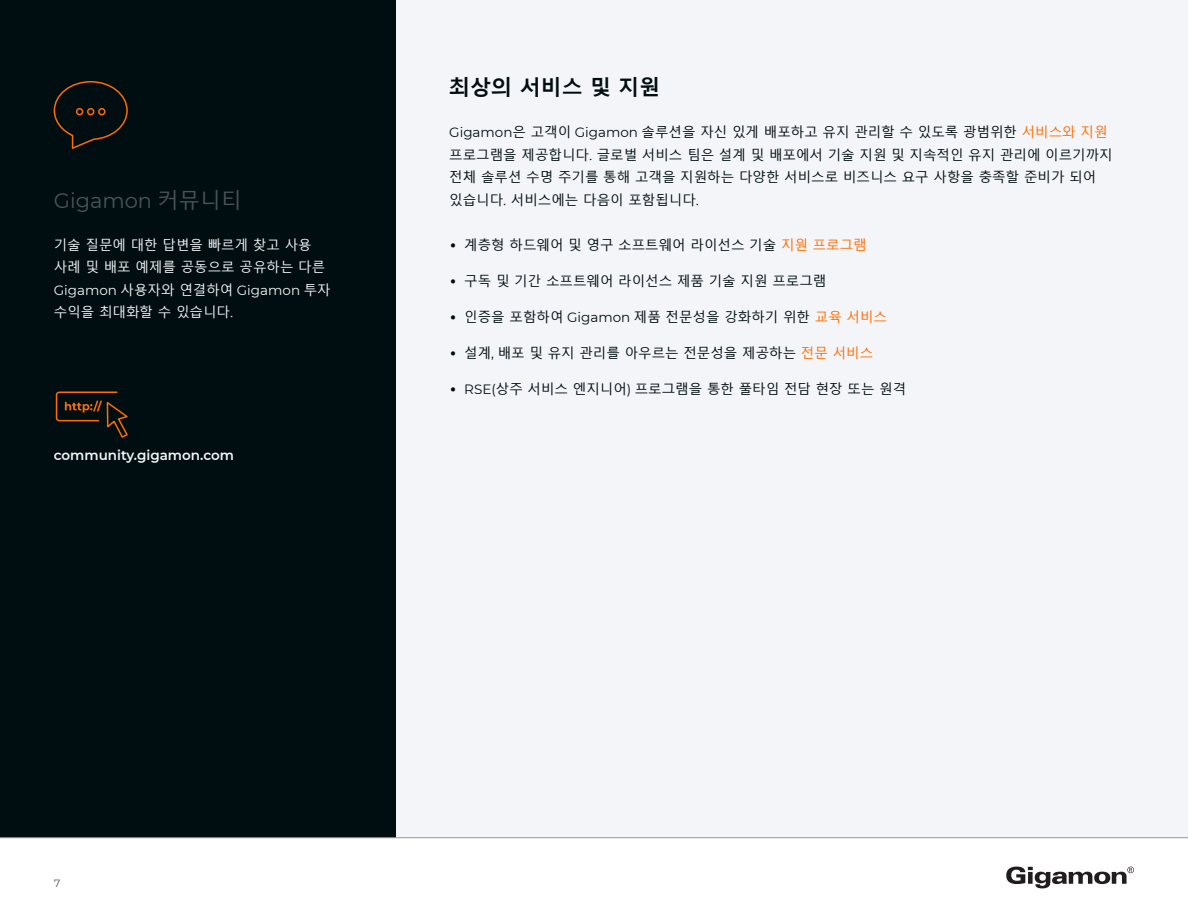
<style>
.page{position:relative;width:1188px;height:918px;background:#fff}
.page>*{position:absolute;margin:0;border:0;box-sizing:border-box;transform-origin:0 0}
.t1{font:21px "Montserrat";color:#4a5457}
.t2{font:700 21px "Malgun Gothic";color:#010e11}
.t3{font:13.5px/22.5px "Malgun Gothic";color:#010e11}
.t4{font:13.5px/22.5px "Malgun Gothic";color:#f4f5f8}
.t5{font:600 13.5px "Montserrat";color:#f4f5f8}
.t6{font:10.5px "Montserrat";color:#4a5457}
.s1{font-family:"Malgun Gothic"}
.s2{font-family:"Montserrat"}
.s3{color:#ff6c00}
.s4{font-family:"Montserrat";font-size:27px}
</style>
<div class="page">
<div style="left:395px;top:0;width:793px;height:918px;background:#f4f5f8"></div>
<div style="left:0;top:0;width:395px;height:918px;background:#010e11"></div>
<div style="left:0;top:838px;width:1188px;height:80px;background:#fff"></div>
<svg style="left:1006px;top:867px;width:128px;height:21px"></svg>
<svg style="left:53px;top:81px;width:75px;height:68px"></svg>
<svg style="left:55px;top:391px;width:73px;height:47px"></svg>
<p class="t1" style="left:54px;top:186px;width:189px">Gigamon <span class="s1">커뮤니티</span></p>
<p class="t4" style="left:54px;top:234px;width:278px">기술 질문에 대한 답변을 빠르게 찾고 사용 사례 및 배포 예제를 공동으로 공유하는 다른<br><span class="s2">Gigamon</span> 사용자와 연결하여 <span class="s2">Gigamon</span> 투자 수익을 최대화할 수 있습니다.</p>
<p class="t5" style="left:54px;top:445px;width:182px">community.gigamon.com</p>
<p class="t2" style="left:449px;top:75px;width:213px">최상의 서비스 및 지원</p>
<p class="t3" style="left:449px;top:122px;width:665px"><span class="s2">Gigamon</span>은 고객이 <span class="s2">Gigamon</span> 솔루션을 자신 있게 배포하고 유지 관리할 수 있도록 광범위한 <span class="s3">서비스와 지원 </span>프로그램을 제공합니다. 글로벌 서비스 팀은 설계 및 배포에서 기술 지원 및 지속적인 유지 관리에 이르기까지 전체 솔루션 수명 주기를 통해 고객을 지원하는 다양한 서비스로 비즈니스 요구 사항을 충족할 준비가 되어 있습니다. 서비스에는 다음이 포함됩니다.</p>
<p class="t3" style="left:449px;top:234px;width:419px"><span class="s4">•</span> 계층형 하드웨어 및 영구 소프트웨어 라이선스 기술 <span class="s3">지원 프로그램</span></p>
<p class="t3" style="left:449px;top:270px;width:379px"><span class="s4">•</span> 구독 및 기간 소프트웨어 라이선스 제품 기술 지원 프로그램</p>
<p class="t3" style="left:449px;top:306px;width:439px"><span class="s4">•</span> 인증을 포함하여 <span class="s2">Gigamon</span> 제품 전문성을 강화하기 위한 <span class="s3">교육 서비스</span></p>
<p class="t3" style="left:449px;top:342px;width:425px"><span class="s4">•</span> 설계<span class="s2">,</span> 배포 및 유지 관리를 아우르는 전문성을 제공하는 <span class="s3">전문 서비스</span></p>
<p class="t3" style="left:449px;top:378px;width:459px"><span class="s4">•</span> <span class="s2">RSE(</span>상주 서비스 엔지니어<span class="s2">)</span> 프로그램을 통한 풀타임 전담 현장 또는 원격</p>
<p class="t6" style="left:54px;top:876px;width:8px">7</p>
</div>
